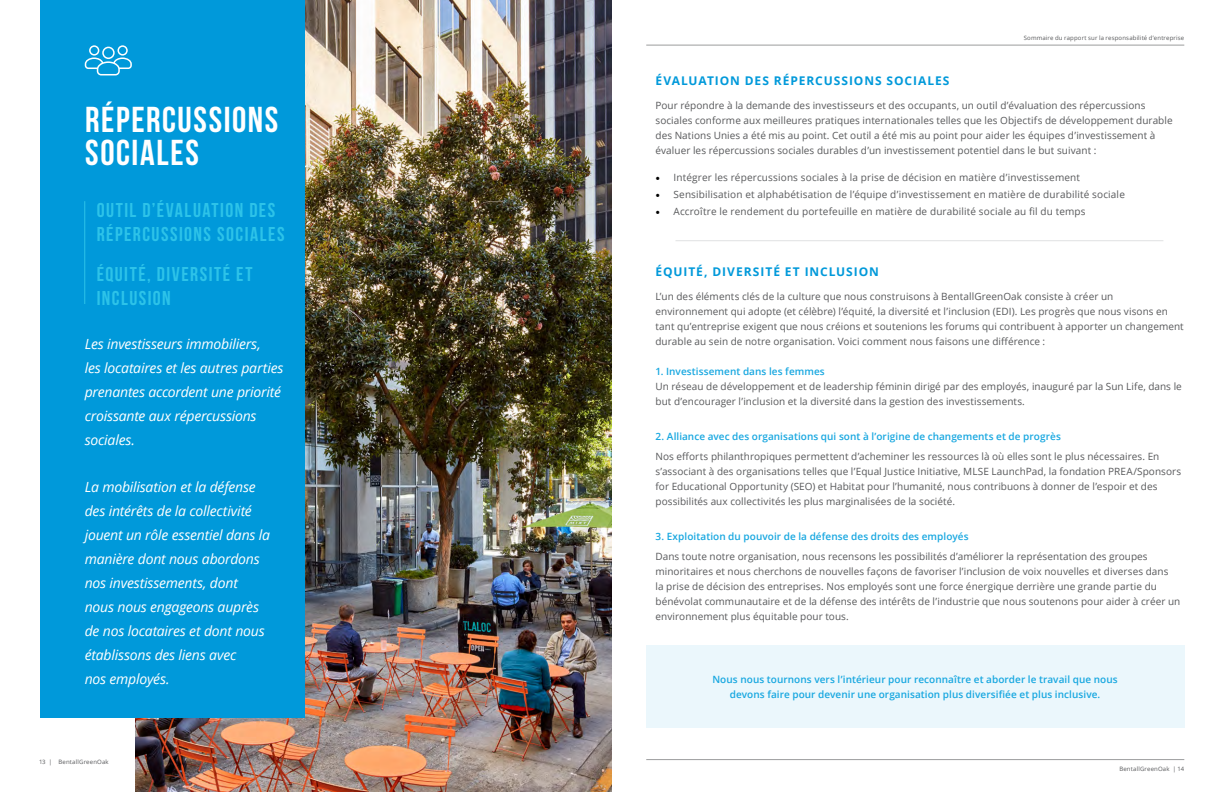
<style>
.page{position:relative;width:1224px;height:792px;background:#fff}
.page>*{position:absolute;margin:0;border:0;box-sizing:border-box;transform-origin:0 0}
.t1{font:700 36px/33px "Bebas Neue";letter-spacing:.045em;color:#fff}
.t2{font:700 20px/24px "Bebas Neue";letter-spacing:.075em;color:#2dc3e9}
.t3{font:italic 14px/24px "Open Sans";letter-spacing:-.015em;color:#fff}
.t4{font:700 12px "Open Sans";letter-spacing:.075em;color:#0099da}
.t5{font:10px/15px "Open Sans";letter-spacing:.005em;color:#58595b}
.t6{font:600 10px/15px "Open Sans";letter-spacing:.005em;color:#17a7e0;text-align:center}
.t7{font:6px "Open Sans";letter-spacing:.025em;color:#58595b}
.s1{font-family:"Minion Pro";font-size:12px;color:#000}
</style>
<div class="page">
<img style="left:135px;top:0;width:477px;height:792px">
<div style="left:40px;top:0;width:265px;height:717px;background:#0099da"></div>
<svg style="left:85px;top:45px;width:47px;height:30px"></svg>
<hr style="left:84px;top:201px;width:1px;height:103px;background:#2dc3e9">
<div style="left:646px;top:645px;width:538px;height:83px;background:#ebf7fc"></div>
<hr style="left:675px;top:240px;width:488px;height:1px;background:#e0e1e2">
<hr style="left:646px;top:45px;width:538px;height:1px;background:#58595b">
<hr style="left:646px;top:759px;width:538px;height:1px;background:#58595b">
<h1 class="t1" style="left:85px;top:103px;width:195px">RÉPERCUSSIONS<br>SOCIALES</h1>
<h2 class="t2" style="left:97px;top:198px;width:189px">OUTIL D’ÉVALUATION DES<br>RÉPERCUSSIONS SOCIALES</h2>
<h2 class="t2" style="left:97px;top:262px;width:157px">ÉQUITÉ, DIVERSITÉ ET<br>INCLUSION</h2>
<h3 class="t3" style="left:85px;top:332px;width:200px">Les investisseurs immobiliers,<br>les locataires et les autres parties prenantes accordent une priorité croissante aux répercussions sociales.</h3>
<p class="t3" style="left:85px;top:475px;width:187px">La mobilisation et la défense des intérêts de la collectivité jouent un rôle essentiel dans la manière dont nous abordons nos investissements, dont nous nous engageons auprès de nos locataires et dont nous établissons des liens avec<br>nos employés.</p>
<p class="t7" style="left:39px;top:757px;width:71px">13 | BentallGreenOak</p>
<p class="t7" style="left:1024px;top:34px;width:162px">Sommaire du rapport sur la responsabilité d’entreprise</p>
<p class="t4" style="left:655px;top:72px;width:296px">ÉVALUATION DES RÉPERCUSSIONS SOCIALES</p>
<p class="t5" style="left:655px;top:98px;width:519px">Pour répondre à la demande des investisseurs et des occupants, un outil d’évaluation des répercussions sociales conforme aux meilleures pratiques internationales telles que les Objectifs de développement durable des Nations Unies a été mis au point. Cet outil a été mis au point pour aider les équipes d’investissement à évaluer les répercussions sociales durables d’un investissement potentiel dans le but suivant :</p>
<p class="t5" style="left:655px;top:170px;width:426px"><span class="s1">•</span> Intégrer les répercussions sociales à la prise de décision en matière d’investissement</p>
<p class="t5" style="left:655px;top:187px;width:471px"><span class="s1">•</span> Sensibilisation et alphabétisation de l’équipe d’investissement en matière de durabilité sociale</p>
<p class="t5" style="left:655px;top:204px;width:432px"><span class="s1">•</span> Accroître le rendement du portefeuille en matière de durabilité sociale au fil du temps</p>
<p class="t4" style="left:655px;top:263px;width:225px">ÉQUITÉ, DIVERSITÉ ET INCLUSION</p>
<p class="t5" style="left:655px;top:289px;width:530px">L’un des éléments clés de la culture que nous construisons à BentallGreenOak consiste à créer un environnement qui adopte (et célèbre) l’équité, la diversité et l’inclusion (EDI). Les progrès que nous visons en tant qu’entreprise exigent que nous créions et soutenions les forums qui contribuent à apporter un changement durable au sein de notre organisation. Voici comment nous faisons une différence :</p>
<p class="t6" style="left:655px;top:364px;width:171px">1. Investissement dans les femmes</p>
<p class="t5" style="left:655px;top:379px;width:528px">Un réseau de développement et de leadership féminin dirigé par des employés, inauguré par la Sun Life, dans le but d’encourager l’inclusion et la diversité dans la gestion des investissements.</p>
<p class="t6" style="left:655px;top:429px;width:407px">2. Alliance avec des organisations qui sont à l’origine de changements et de progrès</p>
<p class="t5" style="left:655px;top:449px;width:527px">Nos efforts philanthropiques permettent d’acheminer les ressources là où elles sont le plus nécessaires. En s’associant à des organisations telles que l’Equal Justice Initiative, MLSE LaunchPad, la fondation PREA/Sponsors for Educational Opportunity (SEO) et Habitat pour l’humanité, nous contribuons à donner de l’espoir et des possibilités aux collectivités les plus marginalisées de la société.</p>
<p class="t6" style="left:655px;top:529px;width:315px">3. Exploitation du pouvoir de la défense des droits des employés</p>
<p class="t5" style="left:655px;top:549px;width:526px">Dans toute notre organisation, nous recensons les possibilités d’améliorer la représentation des groupes minoritaires et nous cherchons de nouvelles façons de favoriser l’inclusion de voix nouvelles et diverses dans<br>la prise de décision des entreprises. Nos employés sont une force énergique derrière une grande partie du bénévolat communautaire et de la défense des intérêts de l’industrie que nous soutenons pour aider à créer un environnement plus équitable pour tous.</p>
<p class="t6" style="left:712px;top:672px;width:407px">Nous nous tournons vers l’intérieur pour reconnaître et aborder le travail que nous devons faire pour devenir une organisation plus diversifiée et plus inclusive.</p>
<p class="t7" style="left:1119px;top:764px;width:66px">BentallGreenOak | 14</p>
</div>
